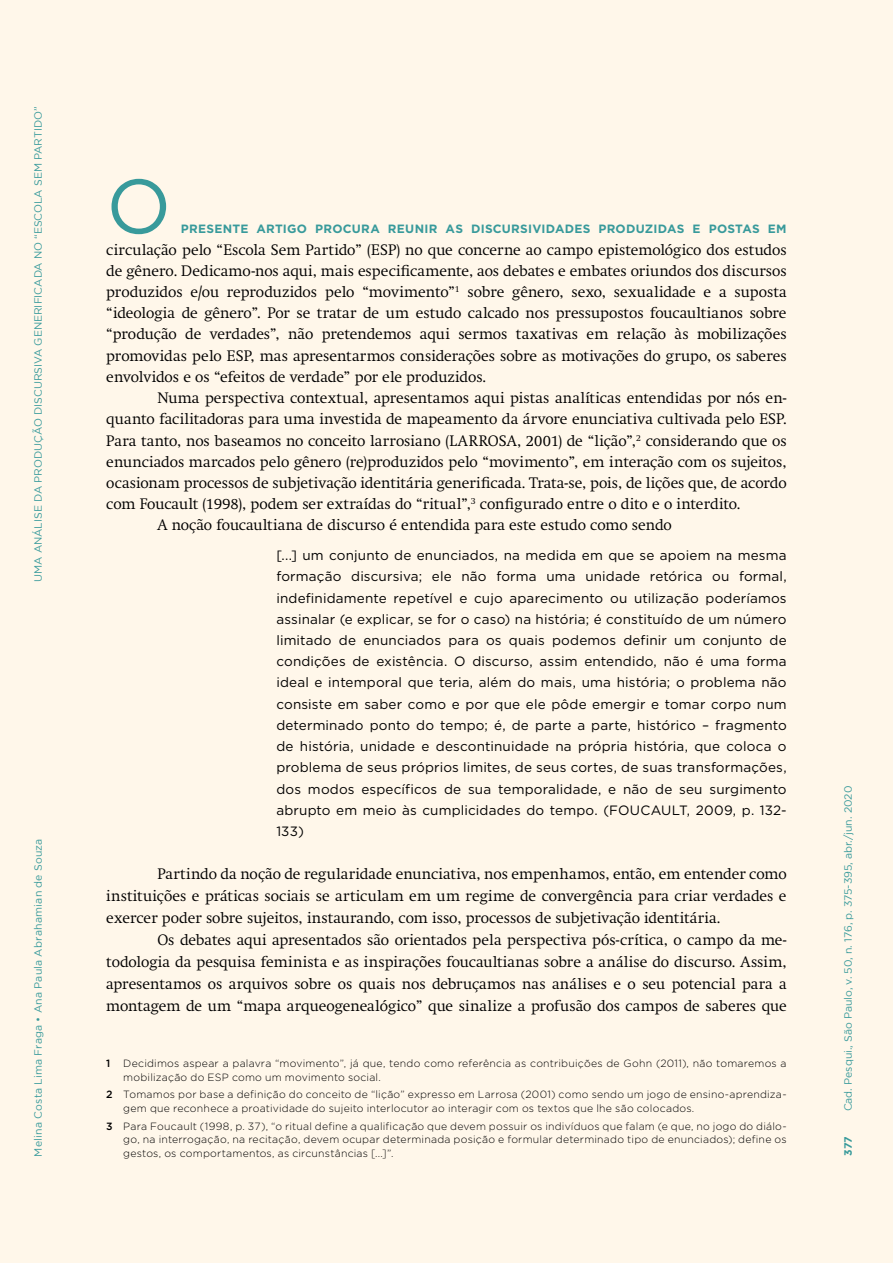
<style>
.page{position:relative;width:893px;height:1263px;background:#fff7ea}
.page>*{position:absolute;margin:0;border:0;box-sizing:border-box;transform-origin:0 0}
.t1{font:76.5px "Gotham HTF";color:#389fa9}
.t2{font:300 15px/21.1px "Swift";color:#000;text-align:justify}
.t3{font:13.5px/21.1px "Gotham HTF";letter-spacing:.01em;color:#000;text-align:justify}
.t4{font:700 12px "Gotham HTF";letter-spacing:.02em;color:#389fa9}
.t5{font:300 10.5px/13.5px "Gotham HTF";letter-spacing:.02em;color:#000}
.t6{font:10.5px "Gotham";color:#389fa9}
.t7{font:10.5px "Gotham";letter-spacing:.025em;color:#389fa9}
.t8{font:700 10.5px "Gotham";color:#389fa9}
.s1{font-weight:500}
</style>
<div class="page">
<p class="t6" style="left:32px;top:582px;width:477px;rotate:-90deg">UMA ANÁLISE DA PRODUÇÃO DISCURSIVA GENERIFICADA NO “ESCOLA SEM PARTIDO”</p>
<p class="t7" style="left:32px;top:1157px;width:320px;rotate:-90deg">Melina Costa Lima Fraga • Ana Paula Abrahamian de Souza</p>
<h1 class="t1" style="left:106px;top:164px;width:67px">O</h1>
<p class="t4" style="left:181px;top:222px;width:607px">PRESENTE ARTIGO PROCURA REUNIR AS DISCURSIVIDADES PRODUZIDAS E POSTAS EM</p>
<p class="t2" style="left:106px;top:239px;width:682px">circulação pelo “Escola Sem Partido” (ESP) no que concerne ao campo epistemológico dos estudos de gênero. Dedicamo-nos aqui, mais especificamente, aos debates e embates oriundos dos discursos produzidos e/ou reproduzidos pelo “movimento”<sup>1</sup> sobre gênero, sexo, sexualidade e a suposta “ideologia de gênero”. Por se tratar de um estudo calcado nos pressupostos foucaultianos sobre “produção de verdades”, não pretendemos aqui sermos taxativas em relação às mobilizações promovidas pelo ESP, mas apresentarmos considerações sobre as motivações do grupo, os saberes envolvidos e os “efeitos de verdade” por ele produzidos.</p>
<p class="t2" style="left:157px;top:387px;width:631px">Numa perspectiva contextual, apresentamos aqui pistas analíticas entendidas por nós en-</p>
<p class="t2" style="left:106px;top:409px;width:682px">quanto facilitadoras para uma investida de mapeamento da árvore enunciativa cultivada pelo ESP.</p>
<p class="t2" style="left:106px;top:430px;width:682px">Para tanto, nos baseamos no conceito larrosiano (LARROSA, 2001) de “lição”,<sup>2</sup> considerando que os</p>
<p class="t2" style="left:106px;top:451px;width:682px">enunciados marcados pelo gênero (re)produzidos pelo “movimento”, em interação com os sujeitos,</p>
<p class="t2" style="left:106px;top:472px;width:682px">ocasionam processos de subjetivação identitária generificada. Trata-se, pois, de lições que, de acordo</p>
<p class="t2" style="left:106px;top:493px;width:636px">com Foucault (1998), podem ser extraídas do “ritual”,<sup>3</sup> configurado entre o dito e o interdito.</p>
<p class="t2" style="left:157px;top:515px;width:516px">A noção foucaultiana de discurso é entendida para este estudo como sendo</p>
<p class="t3" style="left:276px;top:544px;width:512px">[...] um conjunto de enunciados, na medida em que se apoiem na mesma formação discursiva; ele não forma uma unidade retórica ou formal, indefinidamente repetível e cujo aparecimento ou utilização poderíamos assinalar (e explicar, se for o caso) na história; é constituído de um número limitado de enunciados para os quais podemos definir um conjunto de condições de existência. O discurso, assim entendido, não é uma forma ideal e intemporal que teria, além do mais, uma história; o problema não consiste em saber como e por que ele pôde emergir e tomar corpo num determinado ponto do tempo; é, de parte a parte, histórico – fragmento de história, unidade e descontinuidade na própria história, que coloca o problema de seus próprios limites, de seus cortes, de suas transformações, dos modos específicos de sua temporalidade, e não de seu surgimento abrupto em meio às cumplicidades do tempo. (FOUCAULT, 2009, p. 132- 133)</p>
<p class="t2" style="left:106px;top:863px;width:682px;line-height:22px;text-indent:51px">Partindo da noção de regularidade enunciativa, nos empenhamos, então, em entender como instituições e práticas sociais se articulam em um regime de convergência para criar verdades e exercer poder sobre sujeitos, instaurando, com isso, processos de subjetivação identitária.</p>
<p class="t2" style="left:106px;top:929px;width:682px;line-height:22px;text-indent:51px">Os debates aqui apresentados são orientados pela perspectiva pós-crítica, o campo da me&shy;todologia da pesquisa feminista e as inspirações foucaultianas sobre a análise do discurso. Assim, apresentamos os arquivos sobre os quais nos debruçamos nas análises e o seu potencial para a montagem de um “mapa arqueogenealógico” que sinalize a profusão dos campos de saberes que</p>
<p class="t5" style="left:123px;top:1056px;width:665px;text-indent:-17px"><span class="s1">1</span> Decidimos aspear a palavra “movimento”, já que, tendo como referência as contribuições de Gohn (2011), não tomaremos a mobilização do ESP como um movimento social.</p>
<p class="t5" style="left:123px;top:1088px;width:665px;text-indent:-17px"><span class="s1">2</span> Tomamos por base a definição do conceito de “lição” expresso em Larrosa (2001) como sendo um jogo de ensino-aprendiza&shy;gem que reconhece a proatividade do sujeito interlocutor ao interagir com os textos que lhe são colocados.</p>
<p class="t5" style="left:123px;top:1119px;width:665px;text-align:justify;text-indent:-17px"><span class="s1">3</span> Para Foucault (1998, p. 37), “o ritual define a qualificação que devem possuir os indivíduos que falam (e que, no jogo do diálo&shy;go, na interrogação, na recitação, devem ocupar determinada posição e formular determinado tipo de enunciados); define os gestos, os comportamentos, as circunstâncias [...]”.</p>
<p class="t6" style="left:842px;top:1111px;width:327px;rotate:-90deg">Cad. Pesqui., São Paulo, v. 50, n. 176, p. 375-395, abr./jun. 2020</p>
<p class="t8" style="left:842px;top:1155px;width:21px;rotate:-90deg">377</p>
</div>
